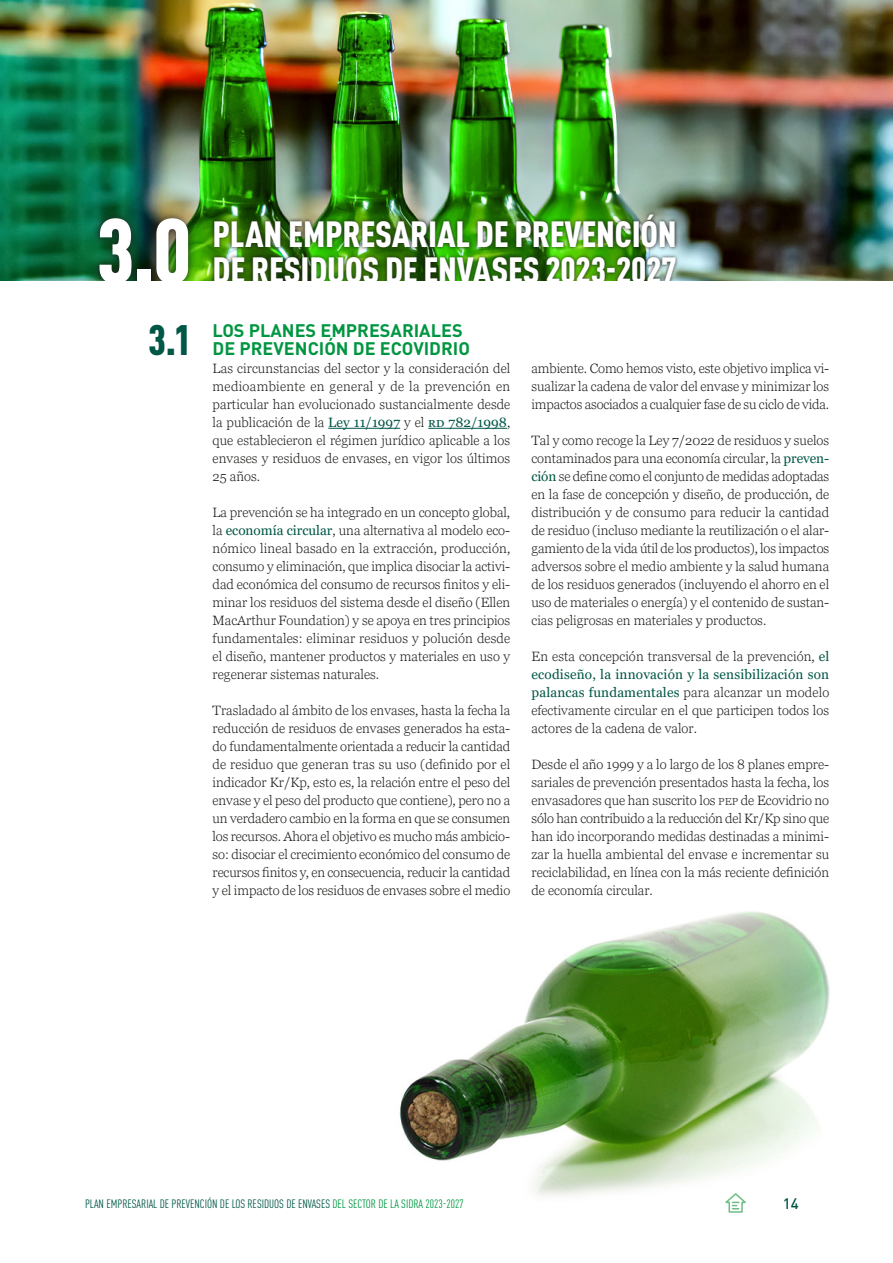
<style>
.page{position:relative;width:893px;height:1263px;background:#fff}
.page>*{position:absolute;margin:0;border:0;box-sizing:border-box;transform-origin:0 0}
.t1{font:900 condensed 90px "DIN Pro";color:#fff}
.t2{font:900 condensed 42px "DIN Pro";color:#005746}
.t3{font:900 condensed 36px "DIN Pro";letter-spacing:-.005em;color:#fff}
.t4{font:700 18px "DIN Pro";color:#009641}
.t5{font:500 15px "DIN Pro";color:#005746}
.t6{font:300 13.5px/18px "Georgia Pro";color:#1d1d1b;text-align:justify}
.t7{font:condensed 12px "DIN Pro";color:#005746}
.s1{font-weight:400;color:#005746}
.s2{color:#3c3c3b}
.s3{color:#009641}
</style>
<div class="page">
<img style="left:399px;top:911px;width:431px;height:285px">
<img style="left:0;top:0;width:893px;height:281px">
<svg style="left:722px;top:1192px;width:27px;height:21px"></svg>
<hr style="left:328px;top:428px;width:72px;height:1px;background:#005746">
<hr style="left:428px;top:428px;width:79px;height:1px;background:#005746">
<img style="left:210px;top:210px;width:469px;height:71px">
<img style="left:90px;top:210px;width:107px;height:71px">
<h1 class="t1" style="left:96px;top:183px;width:97px">3.0</h1>
<h2 class="t2" style="left:148px;top:308px;width:45px">3.1</h2>
<h3 class="t3" style="left:213px;top:207px;width:466px">PLAN EMPRESARIAL DE PREVENCIÓN</h3>
<h3 class="t3" style="left:213px;top:243px;width:466px">DE RESIDUOS DE ENVASES 2023-2027</h3>
<h3 class="t4" style="left:213px;top:316px;width:252px">LOS PLANES EMPRESARIALES</h3>
<h3 class="t4" style="left:213px;top:334px;width:259px">DE PREVENCIÓN DE ECOVIDRIO</h3>
<p class="t6" style="left:213px;top:360px;width:299px">Las circunstancias del sector y la consideración del medioambiente en general y de la prevención en particular han evolucionado sustancialmente desde la publicación de la <span class="s1">Ley 11/1997</span> y el <span class="s1">RD 782/1998</span>, que establecieron el régimen jurídico aplicable a los envases y residuos de envases, en vigor los últimos 25 años.</p>
<p class="t6" style="left:213px;top:504px;width:299px">La prevención se ha integrado en un concepto global, la <span class="s1">economía circular</span>, una alternativa al modelo eco&shy;nómico lineal basado en la extracción, producción, consumo y eliminación, que implica disociar la activi&shy;dad económica del consumo de recursos finitos y eli&shy;minar los residuos del sistema desde el diseño (Ellen MacArthur Foundation) y se apoya en tres principios fundamentales: eliminar residuos y polución desde el diseño, mantener productos y materiales en uso y regenerar sistemas naturales.</p>
<p class="t6" style="left:213px;top:702px;width:299px">Trasladado al ámbito de los envases, hasta la fecha la reducción de residuos de envases generados ha esta&shy;do fundamentalmente orientada a reducir la cantidad de residuo que generan tras su uso (definido por el indicador Kr/Kp, esto es, la relación entre el peso del envase y el peso del producto que contiene), pero no a un verdadero cambio en la forma en que se consumen los recursos. Ahora el objetivo es mucho más ambicio&shy;so: disociar el crecimiento económico del consumo de recursos finitos y, en consecuencia, reducir la cantidad y el impacto de los residuos de envases sobre el medio</p>
<p class="t6" style="left:531px;top:360px;width:299px">ambiente. Como hemos visto, este objetivo implica vi&shy;sualizar la cadena de valor del envase y minimizar los impactos asociados a cualquier fase de su ciclo de vida.</p>
<p class="t6" style="left:531px;top:432px;width:299px">Tal y como recoge la Ley 7/2022 de residuos y suelos contaminados para una economía circular, la <span class="s1">preven&shy;ción</span> se define como el conjunto de medidas adoptadas en la fase de concepción y diseño, de producción, de distribución y de consumo para reducir la cantidad de residuo (incluso mediante la reutilización o el alar&shy;gamiento de la vida útil de los productos), los impactos adversos sobre el medio ambiente y la salud humana de los residuos generados (incluyendo el ahorro en el uso de materiales o energía) y el contenido de sustan&shy;cias peligrosas en materiales y productos.</p>
<p class="t6" style="left:531px;top:648px;width:299px">En esta concepción transversal de la prevención, <span class="s1">el ecodiseño, la innovación y la sensibilización son palancas fundamentales</span> para alcanzar un modelo efectivamente circular en el que participen todos los actores de la cadena de valor.</p>
<p class="t6" style="left:531px;top:756px;width:299px">Desde el año 1999 y a lo largo de los 8 planes empre&shy;sariales de prevención presentados hasta la fecha, los envasadores que han suscrito los <span class="s2">PEP</span> de Ecovidrio no sólo han contribuido a la reducción del Kr/Kp sino que han ido incorporando medidas destinadas a minimi&shy;zar la huella ambiental del envase e incrementar su reciclabilidad, en línea con la más reciente definición de economía circular.</p>
<p class="t7" style="left:85px;top:1195px;width:380px">PLAN EMPRESARIAL DE PREVENCIÓN DE LOS RESIDUOS DE ENVASES <span class="s3">DEL SECTOR DE LA SIDRA 2023-2027</span></p>
<p class="t5" style="left:783px;top:1192px;width:17px">14</p>
</div>
